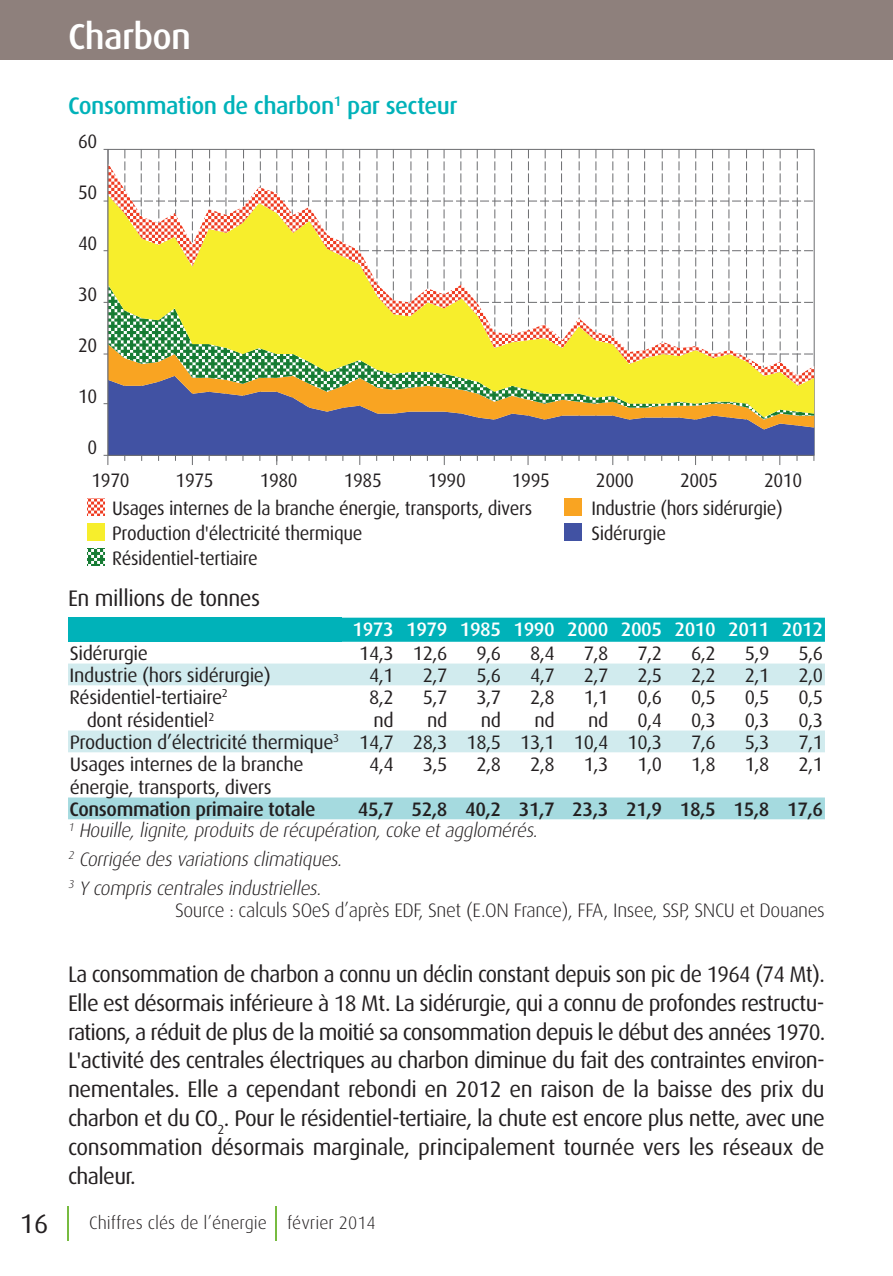
<style>
.page{position:relative;width:893px;height:1276px;background:#fff}
.page>*{position:absolute;margin:0;border:0;box-sizing:border-box;transform-origin:0 0}
.t1{font:500 36px "Dax OT";letter-spacing:-.02em;color:#fff}
.t2{font:27px "Dax OT";color:#231f20}
.t3{font:500 24px "Dax OT";letter-spacing:-.02em;color:#00b2b9}
.t4{font:22.5px/28.8px "Dax OT";letter-spacing:-.015em;color:#231f20;text-align:justify}
.t5{font:19.5px/23.4px "Dax OT";letter-spacing:-.02em;color:#231f20}
.t6{font:19.5px/24.9px "Dax OT";letter-spacing:-.02em;color:#231f20;scale:.95 1}
.t7{font:italic 300 19.5px/28.8px "Dax";color:#231f20}
.t8{font:300 19.5px "Dax";letter-spacing:-.02em;color:#231f20}
.t9{font:500 19.5px "Dax OT";letter-spacing:-.02em;color:#231f20}
.t10{font:500 19.5px "Dax OT";letter-spacing:-.02em;color:#fff}
.t11{font:300 18px "Dax";color:#231f20}
</style>
<div class="page">
<hr style="left:276px;top:1206px;width:1px;height:34px;background:#77bb40">
<hr style="left:67px;top:1206px;width:2px;height:34px;background:#77bb40">
<div style="left:0;top:0;width:893px;height:60px;background:#8e807c"></div>
<svg style="left:87px;top:498px;width:18px;height:17px"></svg>
<div style="left:87px;top:523px;width:18px;height:17px;background:#f7ee2c"></div>
<svg style="left:87px;top:548px;width:18px;height:17px"></svg>
<div style="left:565px;top:498px;width:17px;height:17px;background:#f9a422"></div>
<div style="left:565px;top:523px;width:17px;height:17px;background:#4152a3"></div>
<svg style="left:104px;top:149px;width:710px;height:316px"></svg>
<div style="left:68px;top:617px;width:274px;height:25px;background:#00b2b9"></div>
<svg style="left:342px;top:617px;width:483px;height:25px;background:#09b4bb"></svg>
<svg style="left:68px;top:663px;width:757px;height:89px"></svg>
<div style="left:68px;top:797px;width:757px;height:22px;background:#a5dadf"></div>
<h1 class="t1" style="left:68px;top:16px;width:125px">Charbon</h1>
<p class="t3" style="left:68px;top:92px;width:391px">Consommation de charbon<sup>1</sup> par secteur</p>
<p class="t6" style="left:78px;top:129px;width:22px">60</p>
<p class="t6" style="left:78px;top:180px;width:22px">50</p>
<p class="t6" style="left:78px;top:231px;width:22px">40</p>
<p class="t6" style="left:78px;top:282px;width:22px">30</p>
<p class="t6" style="left:78px;top:333px;width:22px">20</p>
<p class="t6" style="left:78px;top:384px;width:22px">10</p>
<p class="t6" style="left:88px;top:435px;width:12px">0</p>
<p class="t6" style="left:92px;top:468px;width:42px">1970</p>
<p class="t6" style="left:176px;top:468px;width:42px">1975</p>
<p class="t6" style="left:260px;top:468px;width:42px">1980</p>
<p class="t6" style="left:344px;top:468px;width:42px">1985</p>
<p class="t6" style="left:428px;top:468px;width:42px">1990</p>
<p class="t6" style="left:512px;top:468px;width:42px">1995</p>
<p class="t6" style="left:596px;top:468px;width:42px">2000</p>
<p class="t6" style="left:680px;top:468px;width:42px">2005</p>
<p class="t6" style="left:764px;top:468px;width:42px">2010</p>
<p class="t6" style="left:112px;top:496px;width:444px">Usages internes de la branche énergie, transports, divers<br>Production d'électricité thermique<br>Résidentiel-tertiaire</p>
<p class="t6" style="left:591px;top:496px;width:203px">Industrie (hors sidérurgie)<br>Sidérurgie</p>
<p class="t4" style="left:68px;top:584px;width:194px">En millions de tonnes</p>
<p class="t10" style="left:352px;top:618px;width:472px">1973 1979 1985 1990 2000 2005 2010 2011 2012</p>
<p class="t5" style="left:70px;top:642px;width:80px">Sidérurgie</p>
<p class="t5" style="left:359px;top:642px;width:90px">14,3 12,6</p>
<p class="t5" style="left:476px;top:642px;width:26px">9,6</p>
<p class="t5" style="left:530px;top:642px;width:26px">8,4</p>
<p class="t5" style="left:584px;top:642px;width:26px">7,8</p>
<p class="t5" style="left:637px;top:642px;width:26px">7,2</p>
<p class="t5" style="left:691px;top:642px;width:26px">6,2</p>
<p class="t5" style="left:745px;top:642px;width:26px">5,9</p>
<p class="t5" style="left:798px;top:642px;width:26px">5,6</p>
<p class="t5" style="left:70px;top:663px;width:203px">Industrie (hors sidérurgie)</p>
<p class="t5" style="left:369px;top:663px;width:26px">4,1</p>
<p class="t5" style="left:423px;top:663px;width:26px">2,7</p>
<p class="t5" style="left:476px;top:663px;width:26px">5,6</p>
<p class="t5" style="left:530px;top:663px;width:26px">4,7</p>
<p class="t5" style="left:584px;top:663px;width:26px">2,7</p>
<p class="t5" style="left:637px;top:663px;width:26px">2,5</p>
<p class="t5" style="left:691px;top:663px;width:26px">2,2</p>
<p class="t5" style="left:745px;top:663px;width:26px">2,1</p>
<p class="t5" style="left:798px;top:663px;width:26px">2,0</p>
<p class="t5" style="left:70px;top:685px;width:160px;text-align:center">Résidentiel-tertiaire<sup>2 </sup>dont résidentiel<sup>2</sup></p>
<p class="t5" style="left:369px;top:685px;width:26px">8,2 nd</p>
<p class="t5" style="left:423px;top:685px;width:26px">5,7 nd</p>
<p class="t5" style="left:476px;top:685px;width:26px">3,7 nd</p>
<p class="t5" style="left:530px;top:685px;width:26px">2,8 nd</p>
<p class="t5" style="left:584px;top:685px;width:26px">1,1 nd</p>
<p class="t5" style="left:637px;top:685px;width:26px">0,6<br>0,4</p>
<p class="t5" style="left:691px;top:685px;width:26px">0,5<br>0,3</p>
<p class="t5" style="left:745px;top:685px;width:26px">0,5<br>0,3</p>
<p class="t5" style="left:798px;top:685px;width:26px">0,5<br>0,3</p>
<p class="t5" style="left:70px;top:730px;width:594px">Production d’électricité thermique<sup>3</sup> 14,7 28,3 18,5 13,1 10,4 10,3</p>
<p class="t5" style="left:691px;top:730px;width:26px">7,6</p>
<p class="t5" style="left:745px;top:730px;width:26px">5,3</p>
<p class="t5" style="left:798px;top:730px;width:26px">7,1</p>
<p class="t5" style="left:70px;top:752px;width:235px">Usages internes de la branche énergie, transports, divers</p>
<p class="t5" style="left:369px;top:752px;width:26px">4,4</p>
<p class="t5" style="left:423px;top:752px;width:26px">3,5</p>
<p class="t5" style="left:476px;top:752px;width:26px">2,8</p>
<p class="t5" style="left:530px;top:752px;width:26px">2,8</p>
<p class="t5" style="left:584px;top:752px;width:26px">1,3</p>
<p class="t5" style="left:637px;top:752px;width:26px">1,0</p>
<p class="t5" style="left:691px;top:752px;width:26px">1,8</p>
<p class="t5" style="left:745px;top:752px;width:26px">1,8</p>
<p class="t5" style="left:798px;top:752px;width:26px">2,1</p>
<p class="t9" style="left:70px;top:798px;width:247px">Consommation primaire totale</p>
<p class="t9" style="left:358px;top:798px;width:467px">45,7 52,8 40,2 31,7 23,3 21,9 18,5 15,8 17,6</p>
<p class="t7" style="left:68px;top:816px;width:475px"><sup>1</sup> Houille,lignite,produitsde récupération,coke etagglomérés.<br><sup>2</sup> Corrigée desvariationsclimatiques.<br><sup>3</sup> Y compriscentralesindustrielles.</p>
<p class="t8" style="left:175px;top:900px;width:651px">Source : calculs SOeS d’après EDF, Snet (E.ON France), FFA, Insee, SSP, SNCU et Douanes</p>
<p class="t4" style="left:68px;top:959px;width:759px">La consommation de charbon a connu un déclin constant depuis son pic de 1964 (74 Mt).<br>Elle est désormais inférieure à 18 Mt. La sidérurgie, qui a connu de profondes restructu&shy;rations, a réduit de plus de la moitié sa consommation depuis le début des années 1970.<br>L'activité des centrales électriques au charbon diminue du fait des contraintes environ&shy;nementales. Elle a cependant rebondi en 2012 en raison de la baisse des prix du charbon et du CO<sub>2</sub>. Pour le résidentiel-tertiaire, la chute est encore plus nette, avec une consommation désormais marginale, principalement tournée vers les réseaux de chaleur.</p>
<p class="t2" style="left:20px;top:1208px;width:30px">16</p>
<p class="t11" style="left:89px;top:1213px;width:288px">Chiffres clés de l’énergie février 2014</p>
</div>
